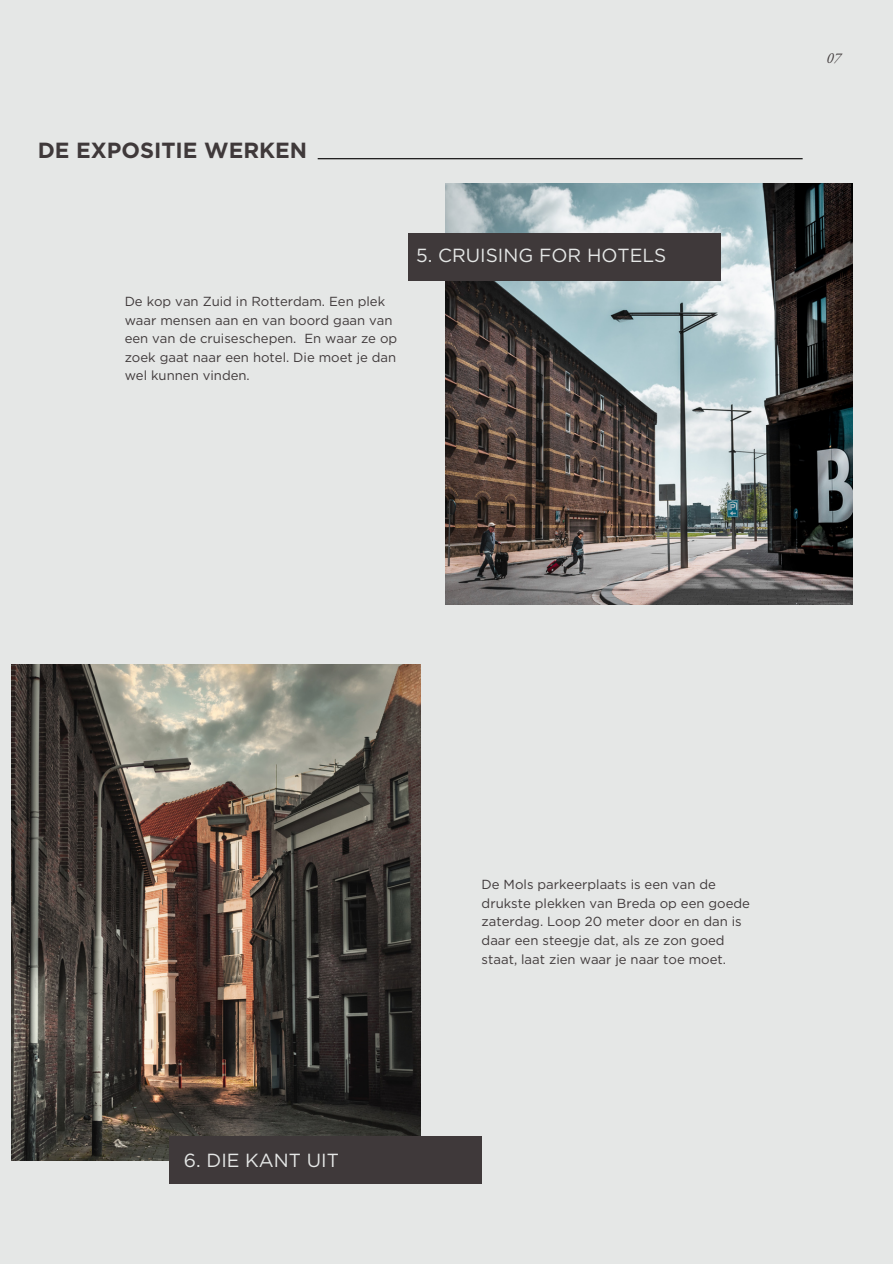
<style>
.page{position:relative;width:893px;height:1264px;background:#fff}
.page>*{position:absolute;margin:0;border:0;box-sizing:border-box;transform-origin:0 0}
.t1{font:700 21.9px "Gotham";color:#3f393a}
.t2{font:18.9px "Gotham";color:#e5e7e6}
.t3{font:italic 15px "EB Garamond";color:#3f393a}
.t4{font:13.2px/18.6px "Gotham";color:#3f393a}
</style>
<div class="page">
<div style="left:0;top:0;width:892px;height:1263px;background:#e5e7e6"></div>
<img style="left:12px;top:664px;width:408px;height:495px">
<img style="left:445px;top:184px;width:407px;height:420px">
<hr style="left:318px;top:158px;width:484px;height:1px;background:#000">
<div style="left:169px;top:1135px;width:312px;height:48px;background:#3f393a"></div>
<div style="left:409px;top:233px;width:312px;height:48px;background:#3f393a"></div>
<p class="t1" style="left:38px;top:137px;width:271px">DE EXPOSITIE WERKEN</p>
<p class="t4" style="left:125px;top:292px;width:274px">De kop van Zuid in Rotterdam. Een plek waar mensen aan en van boord gaan van een van de cruiseschepen. En waar ze op zoek gaat naar een hotel. Die moet je dan wel kunnen vinden.</p>
<p class="t2" style="left:416px;top:244px;width:251px">5. CRUISING FOR HOTELS</p>
<p class="t3" style="left:826px;top:48px;width:16px">07</p>
<p class="t2" style="left:184px;top:1148px;width:156px">6. DIE KANT UIT</p>
<p class="t4" style="left:481px;top:875px;width:270px">De Mols parkeerplaats is een van de drukste plekken van Breda op een goede zaterdag. Loop 20 meter door en dan is daar een steegje dat, als ze zon goed staat, laat zien waar je naar toe moet.</p>
</div>
